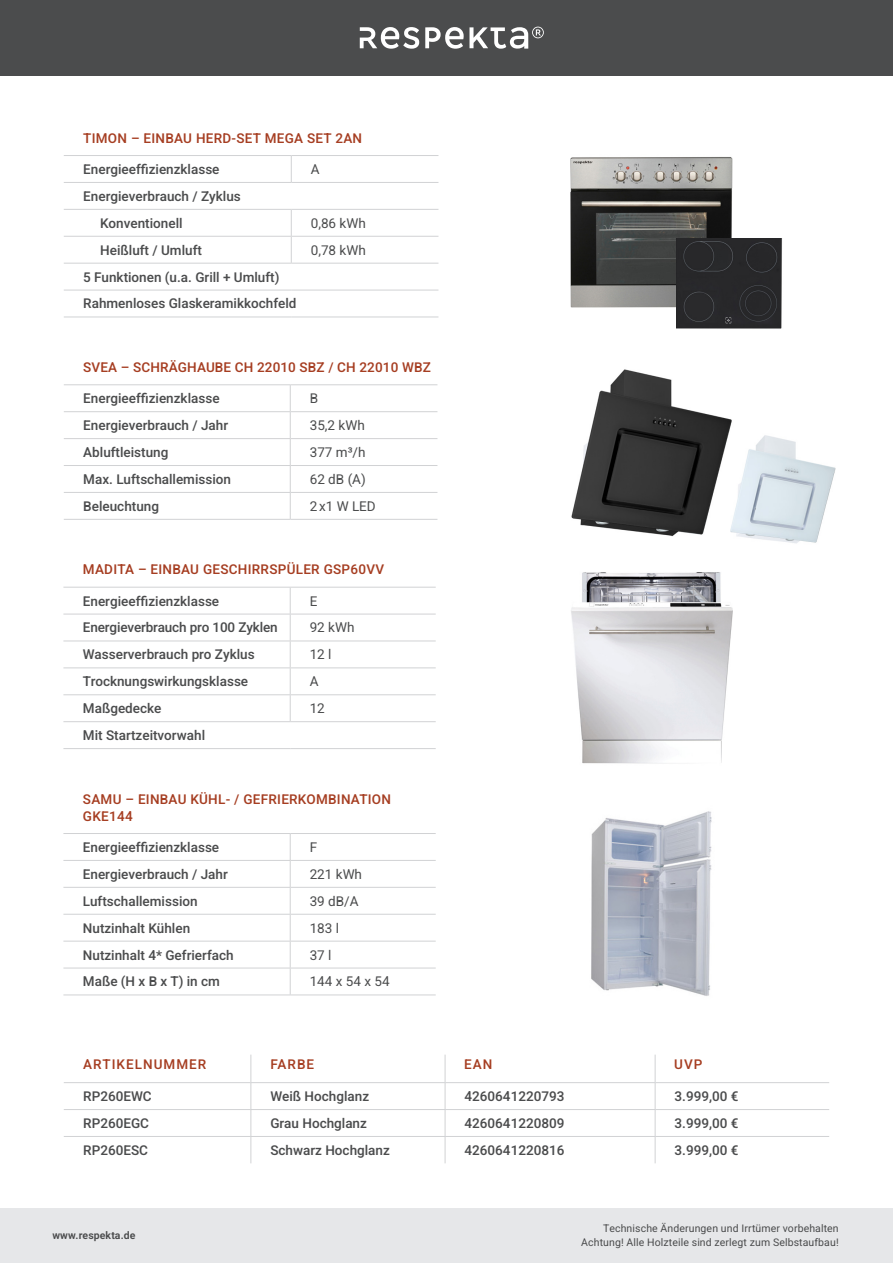
<style>
.page{position:relative;width:893px;height:1263px;background:#fff}
.page>*{position:absolute;margin:0;border:0;box-sizing:border-box;transform-origin:0 0}
.t1{font:500 13.5px "Heebo";color:#4b4c4d}
.t2{font:500 13.5px "Heebo";letter-spacing:.02em;color:#a63e22}
.t3{font:13.5px "Heebo";color:#4b4c4d}
.t4{font:500 13.5px "Heebo";letter-spacing:.075em;color:#a63e22}
.t5{font:10.5px/13.5px "Heebo";letter-spacing:.01em;color:#4b4c4d;text-align:right}
.t6{font:600 10.5px "Heebo";letter-spacing:.01em;color:#4b4c4d}
</style>
<div class="page">
<div style="left:0;top:0;width:893px;height:75px;background:#4b4c4d"></div>
<div style="left:0;top:1208px;width:893px;height:55px;background:#e6e7e9"></div>
<svg style="left:360px;top:27px;width:59px;height:22px"></svg>
<svg style="left:425px;top:27px;width:119px;height:22px"></svg>
<hr style="left:64px;top:1109px;width:187px;height:1px;background:#d1d2d4">
<hr style="left:251px;top:1109px;width:194px;height:1px;background:#d1d2d4">
<hr style="left:445px;top:1109px;width:210px;height:1px;background:#d1d2d4">
<hr style="left:655px;top:1109px;width:174px;height:1px;background:#d1d2d4">
<hr style="left:64px;top:1136px;width:187px;height:1px;background:#d1d2d4">
<hr style="left:251px;top:1136px;width:194px;height:1px;background:#d1d2d4">
<hr style="left:445px;top:1136px;width:210px;height:1px;background:#d1d2d4">
<hr style="left:655px;top:1136px;width:174px;height:1px;background:#d1d2d4">
<svg style="left:250px;top:1054px;width:1px;height:109px"></svg>
<svg style="left:445px;top:1055px;width:1px;height:108px"></svg>
<svg style="left:655px;top:1054px;width:1px;height:109px"></svg>
<hr style="left:64px;top:1082px;width:187px;height:1px;background:#d1d2d4">
<hr style="left:251px;top:1082px;width:194px;height:1px;background:#d1d2d4">
<hr style="left:445px;top:1082px;width:210px;height:1px;background:#d1d2d4">
<hr style="left:655px;top:1082px;width:174px;height:1px;background:#d1d2d4">
<svg style="left:291px;top:156px;width:1px;height:26px"></svg>
<svg style="left:291px;top:210px;width:1px;height:53px"></svg>
<hr style="left:64px;top:155px;width:227px;height:1px;background:#d1d2d4">
<hr style="left:291px;top:155px;width:147px;height:1px;background:#d1d2d4">
<hr style="left:64px;top:182px;width:227px;height:1px;background:#d1d2d4">
<hr style="left:291px;top:182px;width:147px;height:1px;background:#d1d2d4">
<hr style="left:64px;top:209px;width:227px;height:1px;background:#d1d2d4">
<hr style="left:291px;top:209px;width:147px;height:1px;background:#d1d2d4">
<hr style="left:64px;top:236px;width:227px;height:1px;background:#d1d2d4">
<hr style="left:291px;top:236px;width:147px;height:1px;background:#d1d2d4">
<hr style="left:64px;top:263px;width:227px;height:1px;background:#d1d2d4">
<hr style="left:291px;top:263px;width:147px;height:1px;background:#d1d2d4">
<hr style="left:64px;top:290px;width:227px;height:1px;background:#d1d2d4">
<hr style="left:291px;top:290px;width:147px;height:1px;background:#d1d2d4">
<hr style="left:64px;top:317px;width:227px;height:1px;background:#d1d2d4">
<hr style="left:291px;top:317px;width:147px;height:1px;background:#d1d2d4">
<img style="left:570px;top:157px;width:163px;height:151px">
<img style="left:676px;top:238px;width:106px;height:91px">
<hr style="left:64px;top:384px;width:226px;height:1px;background:#d1d2d4">
<hr style="left:290px;top:384px;width:147px;height:1px;background:#d1d2d4">
<hr style="left:64px;top:411px;width:226px;height:1px;background:#d1d2d4">
<hr style="left:290px;top:411px;width:147px;height:1px;background:#d1d2d4">
<hr style="left:64px;top:438px;width:226px;height:1px;background:#d1d2d4">
<hr style="left:290px;top:438px;width:147px;height:1px;background:#d1d2d4">
<hr style="left:64px;top:465px;width:226px;height:1px;background:#d1d2d4">
<hr style="left:290px;top:465px;width:147px;height:1px;background:#d1d2d4">
<hr style="left:64px;top:492px;width:226px;height:1px;background:#d1d2d4">
<hr style="left:290px;top:492px;width:147px;height:1px;background:#d1d2d4">
<hr style="left:64px;top:519px;width:226px;height:1px;background:#d1d2d4">
<hr style="left:290px;top:519px;width:147px;height:1px;background:#d1d2d4">
<svg style="left:290px;top:385px;width:1px;height:134px"></svg>
<hr style="left:63px;top:587px;width:227px;height:1px;background:#d1d2d4">
<hr style="left:290px;top:587px;width:146px;height:1px;background:#d1d2d4">
<hr style="left:63px;top:614px;width:227px;height:1px;background:#d1d2d4">
<hr style="left:290px;top:614px;width:146px;height:1px;background:#d1d2d4">
<hr style="left:63px;top:641px;width:227px;height:1px;background:#d1d2d4">
<hr style="left:290px;top:641px;width:146px;height:1px;background:#d1d2d4">
<hr style="left:63px;top:667px;width:227px;height:1px;background:#d1d2d4">
<hr style="left:290px;top:667px;width:146px;height:1px;background:#d1d2d4">
<hr style="left:63px;top:694px;width:227px;height:1px;background:#d1d2d4">
<hr style="left:290px;top:694px;width:146px;height:1px;background:#d1d2d4">
<hr style="left:63px;top:721px;width:227px;height:1px;background:#d1d2d4">
<hr style="left:290px;top:721px;width:146px;height:1px;background:#d1d2d4">
<svg style="left:290px;top:587px;width:1px;height:134px"></svg>
<hr style="left:63px;top:748px;width:227px;height:1px;background:#d1d2d4">
<hr style="left:290px;top:748px;width:146px;height:1px;background:#d1d2d4">
<img style="left:571px;top:572px;width:162px;height:192px">
<hr style="left:63px;top:833px;width:227px;height:1px;background:#d1d2d4">
<hr style="left:290px;top:833px;width:146px;height:1px;background:#d1d2d4">
<hr style="left:63px;top:860px;width:227px;height:1px;background:#d1d2d4">
<hr style="left:290px;top:860px;width:146px;height:1px;background:#d1d2d4">
<hr style="left:63px;top:887px;width:227px;height:1px;background:#d1d2d4">
<hr style="left:290px;top:887px;width:146px;height:1px;background:#d1d2d4">
<hr style="left:63px;top:914px;width:227px;height:1px;background:#d1d2d4">
<hr style="left:290px;top:914px;width:146px;height:1px;background:#d1d2d4">
<hr style="left:63px;top:941px;width:227px;height:1px;background:#d1d2d4">
<hr style="left:290px;top:941px;width:146px;height:1px;background:#d1d2d4">
<hr style="left:63px;top:968px;width:227px;height:1px;background:#d1d2d4">
<hr style="left:290px;top:968px;width:146px;height:1px;background:#d1d2d4">
<svg style="left:290px;top:834px;width:1px;height:160px"></svg>
<hr style="left:63px;top:994px;width:227px;height:1px;background:#d1d2d4">
<hr style="left:290px;top:994px;width:146px;height:1px;background:#d1d2d4">
<img style="left:571px;top:369px;width:161px;height:168px">
<img style="left:730px;top:433px;width:106px;height:111px">
<img style="left:591px;top:811px;width:121px;height:185px">
<p class="t2" style="left:83px;top:129px;width:280px">TIMON – EINBAU HERD-SET MEGA SET 2AN</p>
<p class="t1" style="left:83px;top:160px;width:138px">Energieeffizienzklasse</p>
<p class="t3" style="left:311px;top:160px;width:10px">A</p>
<p class="t1" style="left:83px;top:187px;width:159px">Energieverbrauch / Zyklus</p>
<p class="t1" style="left:100px;top:214px;width:84px">Konventionell</p>
<p class="t3" style="left:311px;top:214px;width:57px">0,86 kWh</p>
<p class="t1" style="left:100px;top:240px;width:103px">Heißluft / Umluft</p>
<p class="t3" style="left:311px;top:240px;width:57px">0,78 kWh</p>
<p class="t1" style="left:83px;top:267px;width:198px">5 Funktionen (u.a. Grill + Umluft)</p>
<p class="t1" style="left:83px;top:294px;width:215px">Rahmenloses Glaskeramikkochfeld</p>
<p class="t2" style="left:83px;top:358px;width:349px">SVEA – SCHRÄGHAUBE CH 22010 SBZ / CH 22010 WBZ</p>
<p class="t1" style="left:83px;top:389px;width:138px">Energieeffizienzklasse</p>
<p class="t3" style="left:310px;top:389px;width:10px">B</p>
<p class="t1" style="left:83px;top:416px;width:146px">Energieverbrauch / Jahr</p>
<p class="t3" style="left:310px;top:416px;width:57px">35,2 kWh</p>
<p class="t1" style="left:83px;top:443px;width:87px">Abluftleistung</p>
<p class="t3" style="left:310px;top:443px;width:57px">377 m³/h</p>
<p class="t1" style="left:83px;top:470px;width:149px">Max. Luftschallemission</p>
<p class="t3" style="left:310px;top:470px;width:58px">62 dB (A)</p>
<p class="t1" style="left:83px;top:497px;width:77px">Beleuchtung</p>
<p class="t3" style="left:310px;top:497px;width:68px">2x1 W LED</p>
<p class="t2" style="left:83px;top:560px;width:303px">MADITA – EINBAU GESCHIRRSPÜLER GSP60VV</p>
<p class="t1" style="left:83px;top:591px;width:138px">Energieeffizienzklasse</p>
<p class="t3" style="left:310px;top:591px;width:9px">E</p>
<p class="t1" style="left:83px;top:618px;width:196px">Energieverbrauch pro 100 Zyklen</p>
<p class="t3" style="left:310px;top:618px;width:46px">92 kWh</p>
<p class="t1" style="left:83px;top:645px;width:173px">Wasserverbrauch pro Zyklus</p>
<p class="t3" style="left:310px;top:645px;width:23px">12 l</p>
<p class="t1" style="left:83px;top:672px;width:167px">Trocknungswirkungsklasse</p>
<p class="t3" style="left:310px;top:672px;width:10px">A</p>
<p class="t1" style="left:83px;top:699px;width:80px">Maßgedecke</p>
<p class="t3" style="left:310px;top:699px;width:17px">12</p>
<p class="t1" style="left:83px;top:726px;width:124px">Mit Startzeitvorwahl</p>
<p class="t2" style="left:83px;top:790px;width:310px">SAMU – EINBAU KÜHL- / GEFRIERKOMBINATION</p>
<p class="t2" style="left:83px;top:807px;width:51px">GKE144</p>
<p class="t1" style="left:83px;top:838px;width:138px">Energieeffizienzklasse</p>
<p class="t3" style="left:310px;top:838px;width:9px">F</p>
<p class="t1" style="left:83px;top:865px;width:146px">Energieverbrauch / Jahr</p>
<p class="t3" style="left:310px;top:865px;width:54px">221 kWh</p>
<p class="t1" style="left:83px;top:891px;width:116px">Luftschallemission</p>
<p class="t3" style="left:310px;top:891px;width:50px">39 dB/A</p>
<p class="t1" style="left:83px;top:918px;width:109px">Nutzinhalt Kühlen</p>
<p class="t3" style="left:310px;top:918px;width:31px">183 l</p>
<p class="t1" style="left:83px;top:945px;width:152px">Nutzinhalt 4* Gefrierfach</p>
<p class="t3" style="left:310px;top:945px;width:23px">37 l</p>
<p class="t1" style="left:83px;top:972px;width:139px">Maße (H x B x T) in cm</p>
<p class="t3" style="left:310px;top:972px;width:81px">144 x 54 x 54</p>
<p class="t4" style="left:83px;top:1054px;width:125px">ARTIKELNUMMER</p>
<p class="t2" style="left:270px;top:1054px;width:45px">FARBE</p>
<p class="t2" style="left:464px;top:1054px;width:30px">EAN</p>
<p class="t2" style="left:674px;top:1054px;width:30px">UVP</p>
<p class="t1" style="left:83px;top:1087px;width:70px">RP260EWC</p>
<p class="t1" style="left:270px;top:1087px;width:100px">Weiß Hochglanz</p>
<p class="t1" style="left:465px;top:1087px;width:101px">4260641220793</p>
<p class="t1" style="left:675px;top:1087px;width:65px">3.999,00 €</p>
<p class="t1" style="left:83px;top:1114px;width:67px">RP260EGC</p>
<p class="t1" style="left:270px;top:1114px;width:98px">Grau Hochglanz</p>
<p class="t1" style="left:465px;top:1114px;width:101px">4260641220809</p>
<p class="t1" style="left:675px;top:1114px;width:65px">3.999,00 €</p>
<p class="t1" style="left:83px;top:1141px;width:66px">RP260ESC</p>
<p class="t1" style="left:270px;top:1141px;width:121px">Schwarz Hochglanz</p>
<p class="t1" style="left:465px;top:1141px;width:101px">4260641220816</p>
<p class="t1" style="left:675px;top:1141px;width:65px">3.999,00 €</p>
<p class="t6" style="left:52px;top:1228px;width:85px">www.respekta.de</p>
<p class="t5" style="left:581px;top:1222px;width:259px">Technische Änderungen und Irrtümer vorbehalten<br>Achtung! Alle Holzteile sind zerlegt zum Selbstaufbau!</p>
</div>
